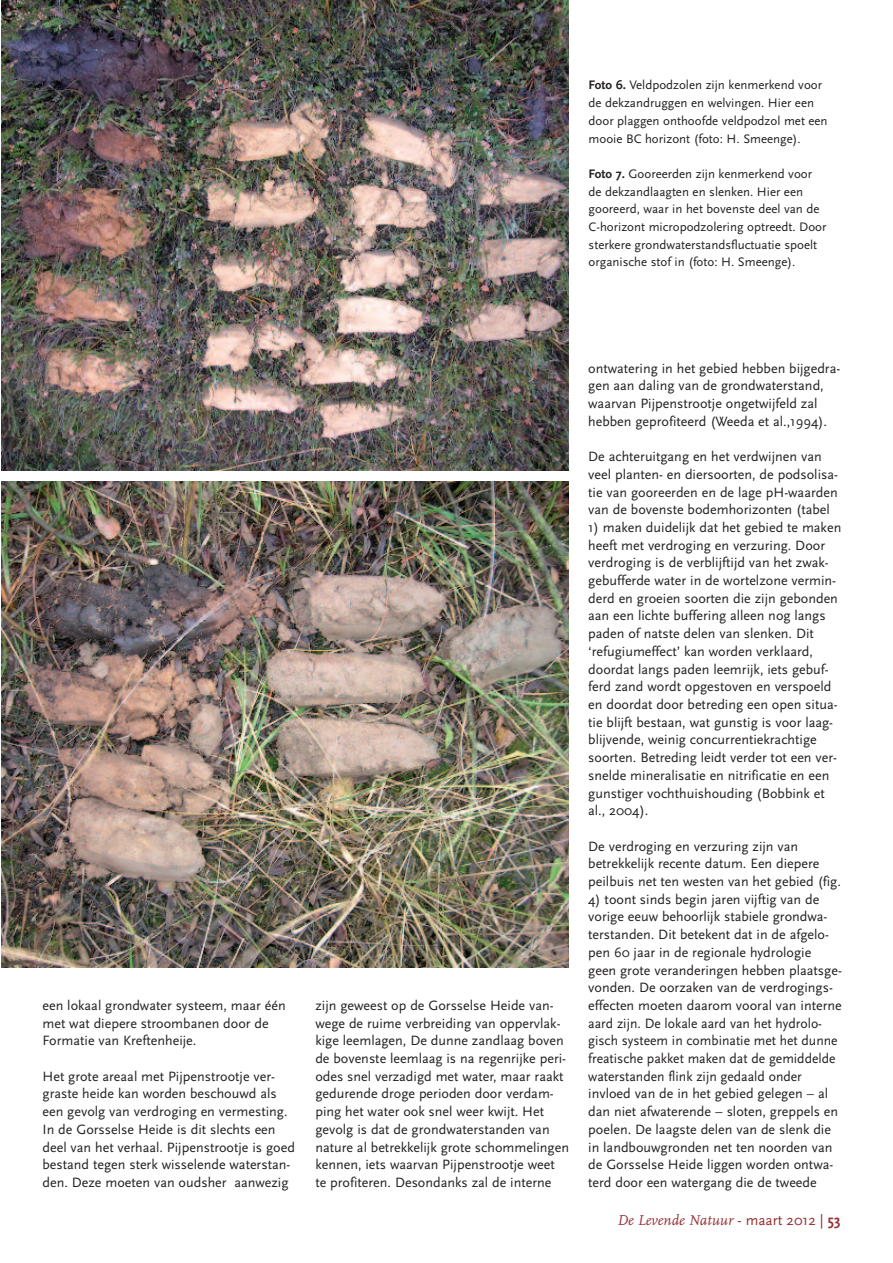
<style>
.page{position:relative;width:893px;height:1263px;background:#fff}
.page>*{position:absolute;margin:0;border:0;box-sizing:border-box;transform-origin:0 0}
.t1{font:italic 15px "FF Scala";color:#962e33}
.t2{font:14.1px/17.7px "Scala Sans";color:#231f20}
.t3{font:12.9px/17.7px "Scala Sans";color:#231f20}
.s1{font-weight:700}
.s2{font-family:"Scala Sans";font-style:normal}
.s3{font-family:"Scala Sans";font-weight:700;font-style:normal}
</style>
<div class="page">
<img style="left:1px;top:0;width:568px;height:471px">
<img style="left:1px;top:481px;width:568px;height:487px">
<p class="t3" style="left:589px;top:76px;width:241px"><span class="s1">Foto 6.</span> Veldpodzolen zijn kenmerkend voor de dekzandruggen en welvingen. Hier een door plaggen onthoofde veldpodzol met een mooie BC horizont (foto: H. Smeenge).</p>
<p class="t3" style="left:589px;top:165px;width:239px"><span class="s1">Foto 7.</span> Gooreerden zijn kenmerkend voor de dekzandlaagten en slenken. Hier een gooreerd, waar in het bovenste deel van de C-horizont micropodzolering optreedt. Door sterkere grondwaterstandsfluctuatie spoelt organische stof in (foto: H. Smeenge).</p>
<p class="t2" style="left:43px;top:996px;width:245px">een lokaal grondwater systeem, maar één met wat diepere stroombanen door de<br>Formatie van Kreftenheije.</p>
<p class="t2" style="left:43px;top:1067px;width:254px">Het grote areaal met Pijpenstrootje ver&shy;graste heide kan worden beschouwd als een gevolg van verdroging en vermesting.<br>In de Gorsselse Heide is dit slechts een deel van het verhaal. Pijpenstrootje is goed bestand tegen sterk wisselende waterstan&shy;den. Deze moeten van oudsher aanwezig</p>
<p class="t2" style="left:315px;top:996px;width:255px">zijn geweest op de Gorsselse Heide van&shy;wege de ruime verbreiding van oppervlak&shy;kige leemlagen, De dunne zandlaag boven de bovenste leemlaag is na regenrijke peri&shy;odes snel verzadigd met water, maar raakt gedurende droge perioden door verdam&shy;ping het water ook snel weer kwijt. Het gevolg is dat de grondwaterstanden van nature al betrekkelijk grote schommelingen kennen, iets waarvan Pijpenstrootje weet te profiteren. Desondanks zal de interne</p>
<p class="t2" style="left:588px;top:359px;width:254px">ontwatering in het gebied hebben bijgedra&shy;gen aan daling van de grondwaterstand, waarvan Pijpenstrootje ongetwijfeld zal hebben geprofiteerd (Weeda et al.,1994).</p>
<p class="t2" style="left:588px;top:447px;width:251px">De achteruitgang en het verdwijnen van veel planten- en diersoorten, de podsolisa&shy;tie van gooreerden en de lage pH-waarden van de bovenste bodemhorizonten (tabel</p>
<p class="t2" style="left:588px;top:518px;width:255px">1) maken duidelijk dat het gebied te maken heeft met verdroging en verzuring. Door verdroging is de verblijftijd van het zwak&shy;gebufferde water in de wortelzone vermin&shy;derd en groeien soorten die zijn gebonden aan een lichte buffering alleen nog langs paden of natste delen van slenken. Dit ‘refugiumeffect’ kan worden verklaard, doordat langs paden leemrijk, iets gebuf&shy;ferd zand wordt opgestoven en verspoeld en doordat door betreding een open situa&shy;tie blijft bestaan, wat gunstig is voor laag&shy;blijvende, weinig concurrentiekrachtige soorten. Betreding leidt verder tot een ver&shy;snelde mineralisatie en nitrificatie en een gunstiger vochthuishouding (Bobbink et al., 2004).</p>
<p class="t2" style="left:588px;top:837px;width:254px">De verdroging en verzuring zijn van betrekkelijk recente datum. Een diepere peilbuis net ten westen van het gebied (fig.</p>
<p class="t2" style="left:588px;top:890px;width:255px">4) toont sinds begin jaren vijftig van de vorige eeuw behoorlijk stabiele grondwa&shy;terstanden. Dit betekent dat in de afgelo&shy;pen 60 jaar in de regionale hydrologie geen grote veranderingen hebben plaatsge&shy;vonden. De oorzaken van de verdrogings&shy;effecten moeten daarom vooral van interne aard zijn. De lokale aard van het hydrolo&shy;gisch systeem in combinatie met het dunne freatische pakket maken dat de gemiddelde waterstanden flink zijn gedaald onder invloed van de in het gebied gelegen – al dan niet afwaterende – sloten, greppels en poelen. De laagste delen van de slenk die in landbouwgronden net ten noorden van de Gorsselse Heide liggen worden ontwa&shy;terd door een watergang die de tweede</p>
<p class="t1" style="left:617px;top:1211px;width:225px">De Levende Natuur <span class="s2">- maart 2012 |</span> <span class="s3">53</span></p>
</div>
